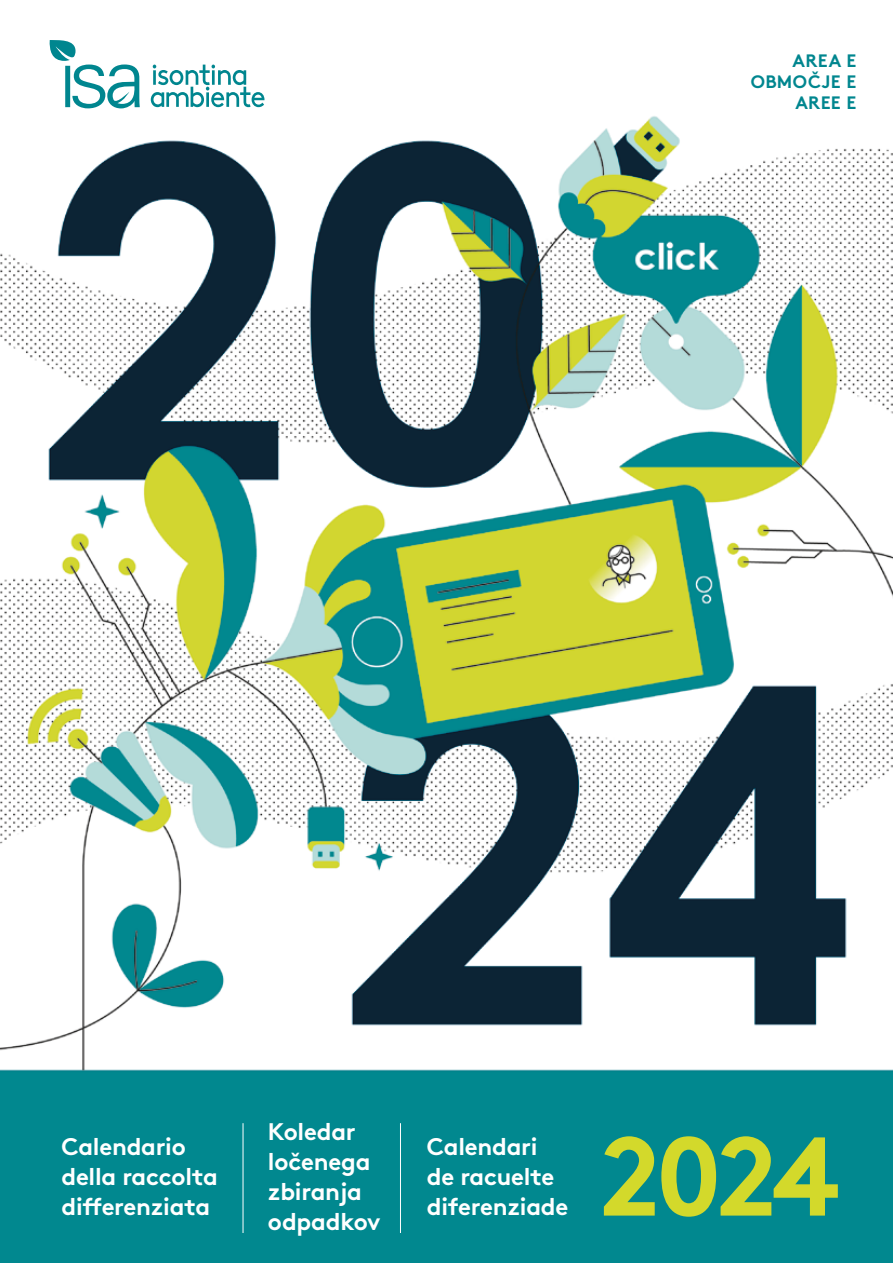
<style>
.page{position:relative;width:893px;height:1263px;background:#fff}
.page>*{position:absolute;margin:0;border:0;box-sizing:border-box;transform-origin:0 0}
.t1{font:700 111.6px "Brown";color:#d3d92b}
.t2{font:700 24px/30px "Brown";letter-spacing:-.01em;color:#fff}
.t3{font:700 18px/21px "Brown";letter-spacing:.02em;color:#00868f;text-align:right}
</style>
<div class="page">
<img style="left:0;top:64px;width:893px;height:1199px">
<svg style="left:151px;top:65px;width:113px;height:42px"></svg>
<svg style="left:49px;top:40px;width:91px;height:68px"></svg>
<hr style="left:243px;top:1123px;width:1px;height:110px;background:#fff">
<hr style="left:400px;top:1123px;width:1px;height:110px;background:#fff">
<p class="t3" style="left:751px;top:48px;width:107px">AREA E<br>OBMOČJE E<br>AREE E</p>
<p class="t2" style="left:62px;top:1129px;width:158px">Calendario della raccolta differenziata</p>
<p class="t2" style="left:268px;top:1114px;width:114px">Koledar ločenega zbiranja odpadkov</p>
<p class="t2" style="left:427px;top:1129px;width:143px">Calendari de racuelte diferenziade</p>
<h1 class="t1" style="left:599px;top:1086px;width:242px">2024</h1>
</div>
